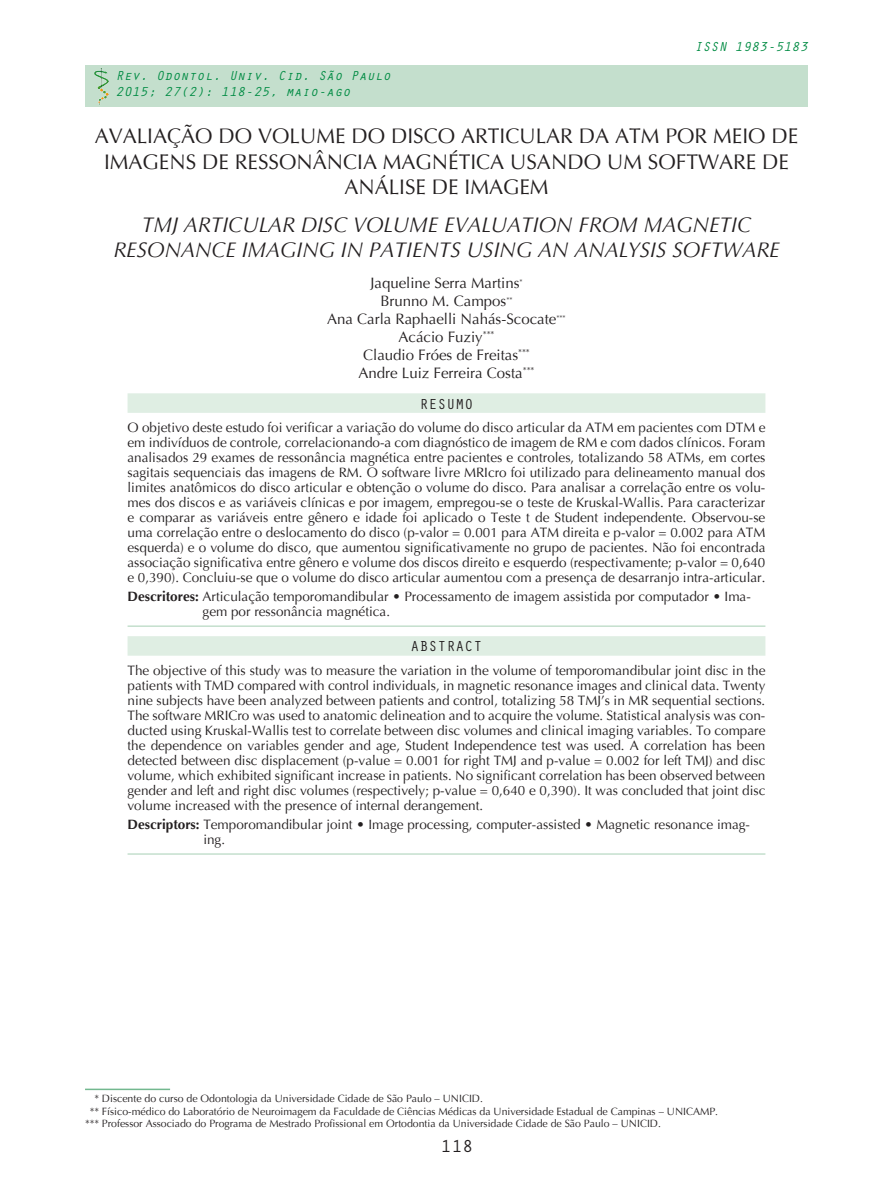
<style>
.page{position:relative;width:893px;height:1191px;background:#fff}
.page>*{position:absolute;margin:0;border:0;box-sizing:border-box;transform-origin:0 0}
.titulo_portugues{font:21px/25.2px "Optima";color:#231f20;text-align:center}
.Titulos_inglês{font:italic 21px/25.2px "Optima";color:#231f20;text-align:center}
.t1{font:18px "Orator Std";color:#231f20}
.assina{font:15px "Optima";color:#231f20}
.titulos_resumos{font:15px "Orator Std";color:#231f20}
.texto_capas{font:13.5px/15px "Optima";color:#231f20;text-align:justify}
.descritores{font:13.5px/15px "Optima";color:#231f20}
.t2{font:italic 13.5px "Orator Std";color:#008b43}
.rodape{font:10.5px "Optima";color:#231f20}
.s1{font-weight:700}
.s2{color:#fff}
</style>
<div class="page">
<div style="left:85px;top:65px;width:723px;height:41px;background:#c4dfcd"></div>
<img style="left:94px;top:68px;width:15px;height:36px">
<div style="left:128px;top:393px;width:637px;height:20px;background:#dfeee3"></div>
<hr style="left:128px;top:625px;width:637px;height:2px;background:#c4dfcd">
<div style="left:128px;top:636px;width:637px;height:19px;background:#dfeee3"></div>
<hr style="left:128px;top:853px;width:637px;height:1px;background:#c4dfcd">
<hr style="left:85px;top:1088px;width:85px;height:2px;background:#73b88f">
<p class="t2" style="left:116px;top:66px;width:277px">Rev. Odontol. Univ. Cid. São Paulo</p>
<p class="t2" style="left:116px;top:82px;width:236px">2015; 27(2): 118-25, maio-ago</p>
<p class="t2" style="left:694px;top:37px;width:115px">ISSN 1983-5183</p>
<p class="titulo_portugues" style="left:95px;top:124px;width:705px">AVALIAÇÃO DO VOLUME DO DISCO ARTICULAR DA ATM POR MEIO DE<br>IMAGENS DE RESSONÂNCIA MAGNÉTICA USANDO UM SOFTWARE DE<br>ANÁLISE DE IMAGEM</p>
<p class="Titulos_inglês" style="left:113px;top:212px;width:668px">TMJ ARTICULAR DISC VOLUME EVALUATION FROM MAGNETIC<br>RESONANCE IMAGING IN PATIENTS USING AN ANALYSIS SOFTWARE</p>
<p class="assina" style="left:370px;top:273px;width:154px">Jaqueline Serra Martins<sup>*</sup></p>
<p class="assina" style="left:380px;top:291px;width:134px">Brunno M. Campos<sup>**</sup></p>
<p class="assina" style="left:327px;top:309px;width:240px">Ana Carla Raphaelli Nahás-Scocate<sup>***</sup></p>
<p class="assina" style="left:399px;top:327px;width:97px">Acácio Fuziy<sup>***</sup></p>
<p class="assina" style="left:363px;top:345px;width:168px">Claudio Fróes de Freitas<sup>***</sup></p>
<p class="assina" style="left:359px;top:363px;width:177px">Andre Luiz Ferreira Costa<sup>***</sup></p>
<p class="titulos_resumos" style="left:419px;top:393px;width:55px">RESUMO</p>
<p class="texto_capas" style="left:128px;top:420px;width:639px">O objetivo deste estudo foi verificar a variação do volume do disco articular da ATM em pacientes com DTM e em indivíduos de controle, correlacionando-a com diagnóstico de imagem de RM e com dados clínicos. Foram analisados 29 exames de ressonância magnética entre pacientes e controles, totalizando 58 ATMs, em cortes sagitais sequenciais das imagens de RM. O software livre MRIcro foi utilizado para delineamento manual dos limites anatômicos do disco articular e obtenção o volume do disco. Para analisar a correlação entre os volu&shy;mes dos discos e as variáveis clínicas e por imagem, empregou-se o teste de Kruskal-Wallis. Para caracterizar e comparar as variáveis entre gênero e idade foi aplicado o Teste t de Student independente. Observou-se uma correlação entre o deslocamento do disco (p-valor = 0.001 para ATM direita e p-valor = 0.002 para ATM esquerda) e o volume do disco, que aumentou significativamente no grupo de pacientes. Não foi encontrada associação significativa entre gênero e volume dos discos direito e esquerdo (respectivamente; p-valor = 0,640 e 0,390). Concluiu-se que o volume do disco articular aumentou com a presença de desarranjo intra-articular.</p>
<p class="descritores" style="left:203px;top:589px;width:550px;text-indent:-75px"><span class="s1">Descritores:</span> Articulação temporomandibular • Processamento de imagem assistida por computador • Ima&shy;gem por ressonância magnética.</p>
<p class="titulos_resumos" style="left:410px;top:636px;width:73px">ABSTRACT</p>
<p class="texto_capas" style="left:128px;top:663px;width:639px">The objective of this study was to measure the variation in the volume of temporomandibular joint disc in the patients with TMD compared with control individuals, in magnetic resonance images and clinical data. Twenty nine subjects have been analyzed between patients and control, totalizing 58 TMJ’s in MR sequential sections.<br>The software MRICro was used to anatomic delineation and to acquire the volume. Statistical analysis was con&shy;ducted using Kruskal-Wallis test to correlate between disc volumes and clinical imaging variables. To compare the dependence on variables gender and age, Student Independence test was used. A correlation has been detected between disc displacement (p-value = 0.001 for right TMJ and p-value = 0.002 for left TMJ) and disc volume, which exhibited significant increase in patients. No significant correlation has been observed between gender and left and right disc volumes (respectively; p-value = 0,640 e 0,390). It was concluded that joint disc volume increased with the presence of internal derangement.</p>
<p class="descritores" style="left:203px;top:817px;width:548px;text-indent:-76px"><span class="s1">Descriptors:</span> Temporomandibular joint • Image processing, computer-assisted • Magnetic resonance imag&shy;ing.</p>
<p class="rodape" style="left:85px;top:1091px;width:399px"><span class="s2">**</span>* Discente do curso de Odontologia da Universidade Cidade de São Paulo – UNICID.</p>
<p class="rodape" style="left:85px;top:1104px;width:635px"><span class="s2">*</span>** Físico-médico do Laboratório de Neuroimagem da Faculdade de Ciências Médicas da Universidade Estadual de Campinas – UNICAMP.</p>
<p class="rodape" style="left:85px;top:1117px;width:577px">*** Professor Associado do Programa de Mestrado Profissional em Ortodontia da Universidade Cidade de São Paulo – UNICID.</p>
<p class="t1" style="left:441px;top:1133px;width:34px">118</p>
</div>
